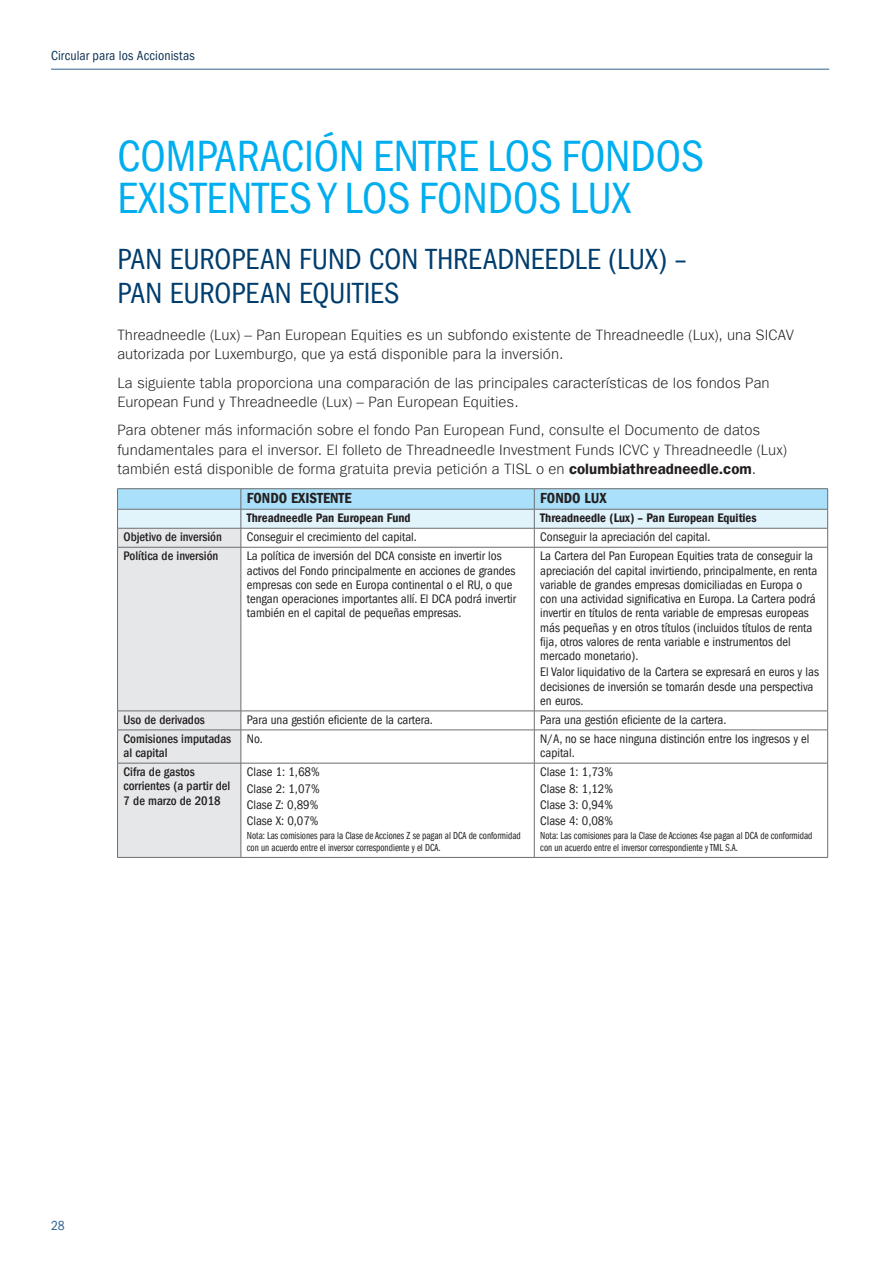
<style>
.page{position:relative;width:893px;height:1263px;background:#fff}
.page>*{position:absolute;margin:0;border:0;box-sizing:border-box;transform-origin:0 0}
.CT_-_BroGen_09_Secti{font:condensed 45px/42px "ITC Frank Gofor Ameriprise";color:#00aeef}
.CT_-_BroGen_10_Heade{font:condensed 30px/34.5px "ITC Frank Gofor Ameriprise";letter-spacing:-.005em;color:#003d6d}
.CT_-_BroGen_08_Body{font:300 15px/19.5px "ITC Frank Gofor Ameriprise";letter-spacing:.005em;color:#231f20}
.CT_-_BroGen_15_Table{font:15px "ITC Frank Gofor Ameriprise Dm Cn";color:#231f20}
.t1{font:condensed 13.5px "ITC Frank Gofor Ameriprise";letter-spacing:.01em;color:#0d3154}
.t2{font:condensed 13.5px "ITC Frank Gofor Ameriprise";color:#2e6390}
.CT_-_BroGen_16_Table{font:condensed 12.75px/14.2px "ITC Frank Gofor Ameriprise";color:#231f20}
.CT_-_BroGen_16_Table-2{font:500 condensed 12.75px/14.2px "ITC Frank Gofor Ameriprise";color:#231f20}
.CT_-_BroGen_15_Table-2{font:12.75px "ITC Frank Gofor Ameriprise Dm Cn";color:#231f20}
.CT_-_BroGen_13_Sourc{font:10.5px/12px "ITC Frank Gofor Ameriprise Bk Cm";color:#231f20}
.s1{font-family:"ITC Frank Gofor Ameriprise Dm";font-weight:400}
</style>
<div class="page">
<hr style="left:51px;top:69px;width:778px;height:1px;background:#2e6390">
<hr style="left:117px;top:488px;width:124px;height:1px;background:#6c6d70">
<hr style="left:241px;top:488px;width:293px;height:1px;background:#6c6d70">
<hr style="left:534px;top:488px;width:294px;height:1px;background:#6c6d70">
<svg style="left:117px;top:489px;width:711px;height:368px"></svg>
<hr style="left:117px;top:730px;width:124px;height:1px;background:#6c6d70">
<hr style="left:117px;top:730px;width:1px;height:33px;background:#6c6d70">
<hr style="left:241px;top:730px;width:293px;height:1px;background:#6c6d70">
<hr style="left:241px;top:730px;width:1px;height:33px;background:#6c6d70">
<hr style="left:534px;top:730px;width:294px;height:1px;background:#6c6d70">
<hr style="left:534px;top:730px;width:1px;height:33px;background:#6c6d70">
<hr style="left:827px;top:730px;width:1px;height:33px;background:#6c6d70">
<hr style="left:117px;top:763px;width:124px;height:1px;background:#6c6d70">
<hr style="left:117px;top:763px;width:1px;height:94px;background:#6c6d70">
<hr style="left:241px;top:763px;width:293px;height:1px;background:#6c6d70">
<hr style="left:241px;top:763px;width:1px;height:94px;background:#6c6d70">
<hr style="left:534px;top:763px;width:294px;height:1px;background:#6c6d70">
<hr style="left:534px;top:763px;width:1px;height:94px;background:#6c6d70">
<hr style="left:827px;top:763px;width:1px;height:94px;background:#6c6d70">
<hr style="left:117px;top:857px;width:124px;height:1px;background:#6c6d70">
<hr style="left:241px;top:857px;width:293px;height:1px;background:#6c6d70">
<hr style="left:534px;top:857px;width:294px;height:1px;background:#6c6d70">
<p class="t1" style="left:51px;top:48px;width:145px">Circular para los Accionistas</p>
<p class="CT_-_BroGen_09_Secti" style="left:117px;top:136px;width:588px">COMPARACIÓN ENTRE LOS FONDOS<br>EXISTENTES Y LOS FONDOS LUX</p>
<p class="CT_-_BroGen_10_Heade" style="left:117px;top:242px;width:571px">PAN EUROPEAN FUND CON THREADNEEDLE (LUX) –<br>PAN EUROPEAN EQUITIES</p>
<p class="CT_-_BroGen_08_Body" style="left:117px;top:325px;width:678px">Threadneedle (Lux) – Pan European Equities es un subfondo existente de Threadneedle (Lux), una SICAV autorizada por Luxemburgo, que ya está disponible para la inversión.</p>
<p class="CT_-_BroGen_08_Body" style="left:117px;top:373px;width:654px">La siguiente tabla proporciona una comparación de las principales características de los fondos Pan<br>European Fund y Threadneedle (Lux) – Pan European Equities.</p>
<p class="CT_-_BroGen_08_Body" style="left:117px;top:420px;width:671px">Para obtener más información sobre el fondo Pan European Fund, consulte el Documento de datos fundamentales para el inversor. El folleto de Threadneedle Investment Funds ICVC y Threadneedle (Lux) también está disponible de forma gratuita previa petición a TISL o en <span class="s1">columbiathreadneedle.com</span>.</p>
<p class="CT_-_BroGen_15_Table" style="left:247px;top:490px;width:106px">FONDO EXISTENTE</p>
<p class="CT_-_BroGen_15_Table" style="left:540px;top:490px;width:68px">FONDO LUX</p>
<p class="CT_-_BroGen_15_Table-2" style="left:247px;top:511px;width:165px">Threadneedle Pan European Fund</p>
<p class="CT_-_BroGen_15_Table-2" style="left:540px;top:511px;width:218px">Threadneedle (Lux) – Pan European Equities</p>
<p class="CT_-_BroGen_16_Table-2" style="left:124px;top:530px;width:100px">Objetivo de inversión</p>
<p class="CT_-_BroGen_16_Table" style="left:247px;top:530px;width:171px">Conseguir el crecimiento del capital.</p>
<p class="CT_-_BroGen_16_Table" style="left:540px;top:530px;width:172px">Conseguir la apreciación del capital.</p>
<p class="CT_-_BroGen_16_Table-2" style="left:124px;top:549px;width:96px">Política de inversión</p>
<p class="CT_-_BroGen_16_Table" style="left:247px;top:549px;width:271px">La política de inversión del DCA consiste en invertir los activos del Fondo principalmente en acciones de grandes empresas con sede en Europa continental o el RU, o que tengan operaciones importantes allí. El DCA podrá invertir también en el capital de pequeñas empresas.</p>
<p class="CT_-_BroGen_16_Table" style="left:540px;top:549px;width:278px">La Cartera del Pan European Equities trata de conseguir la apreciación del capital invirtiendo, principalmente, en renta variable de grandes empresas domiciliadas en Europa o con una actividad significativa en Europa. La Cartera podrá invertir en títulos de renta variable de empresas europeas más pequeñas y en otros títulos (incluidos títulos de renta fija, otros valores de renta variable e instrumentos del mercado monetario).</p>
<p class="CT_-_BroGen_16_Table" style="left:540px;top:665px;width:280px">El Valor liquidativo de la Cartera se expresará en euros y las decisiones de inversión se tomarán desde una perspectiva en euros.</p>
<p class="CT_-_BroGen_16_Table-2" style="left:124px;top:713px;width:83px">Uso de derivados</p>
<p class="CT_-_BroGen_16_Table" style="left:247px;top:713px;width:188px">Para una gestión eficiente de la cartera.</p>
<p class="CT_-_BroGen_16_Table" style="left:540px;top:713px;width:188px">Para una gestión eficiente de la cartera.</p>
<p class="CT_-_BroGen_16_Table-2" style="left:124px;top:732px;width:109px">Comisiones imputadas al capital</p>
<p class="CT_-_BroGen_16_Table" style="left:247px;top:732px;width:18px">No.</p>
<p class="CT_-_BroGen_16_Table" style="left:540px;top:732px;width:271px">N/A, no se hace ninguna distinción entre los ingresos y el capital.</p>
<p class="CT_-_BroGen_16_Table-2" style="left:124px;top:765px;width:108px">Cifra de gastos corrientes (a partir del<br>7 de marzo de 2018</p>
<p class="CT_-_BroGen_16_Table" style="left:247px;top:765px;width:74px">Clase 1: 1,68%</p>
<p class="CT_-_BroGen_16_Table" style="left:540px;top:765px;width:74px">Clase 1: 1,73%</p>
<p class="CT_-_BroGen_16_Table" style="left:540px;top:781px;width:74px">Clase 8: 1,12%</p>
<p class="CT_-_BroGen_16_Table" style="left:540px;top:798px;width:74px">Clase 3: 0,94%</p>
<p class="CT_-_BroGen_16_Table" style="left:540px;top:814px;width:74px">Clase 4: 0,08%</p>
<p class="CT_-_BroGen_13_Sourc" style="left:540px;top:830px;width:274px">Nota: Las comisiones para la Clase de Acciones 4se pagan al DCA de conformidad con un acuerdo entre el inversor correspondiente y TML S.A.</p>
<p class="CT_-_BroGen_16_Table" style="left:247px;top:781px;width:74px">Clase 2: 1,07%</p>
<p class="CT_-_BroGen_16_Table" style="left:247px;top:798px;width:73px">Clase Z: 0,89%</p>
<p class="CT_-_BroGen_16_Table" style="left:247px;top:814px;width:73px">Clase X: 0,07%</p>
<p class="CT_-_BroGen_13_Sourc" style="left:247px;top:830px;width:275px">Nota: Las comisiones para la Clase de Acciones Z se pagan al DCA de conformidad con un acuerdo entre el inversor correspondiente y el DCA.</p>
<p class="t2" style="left:51px;top:1218px;width:15px">28</p>
</div>
